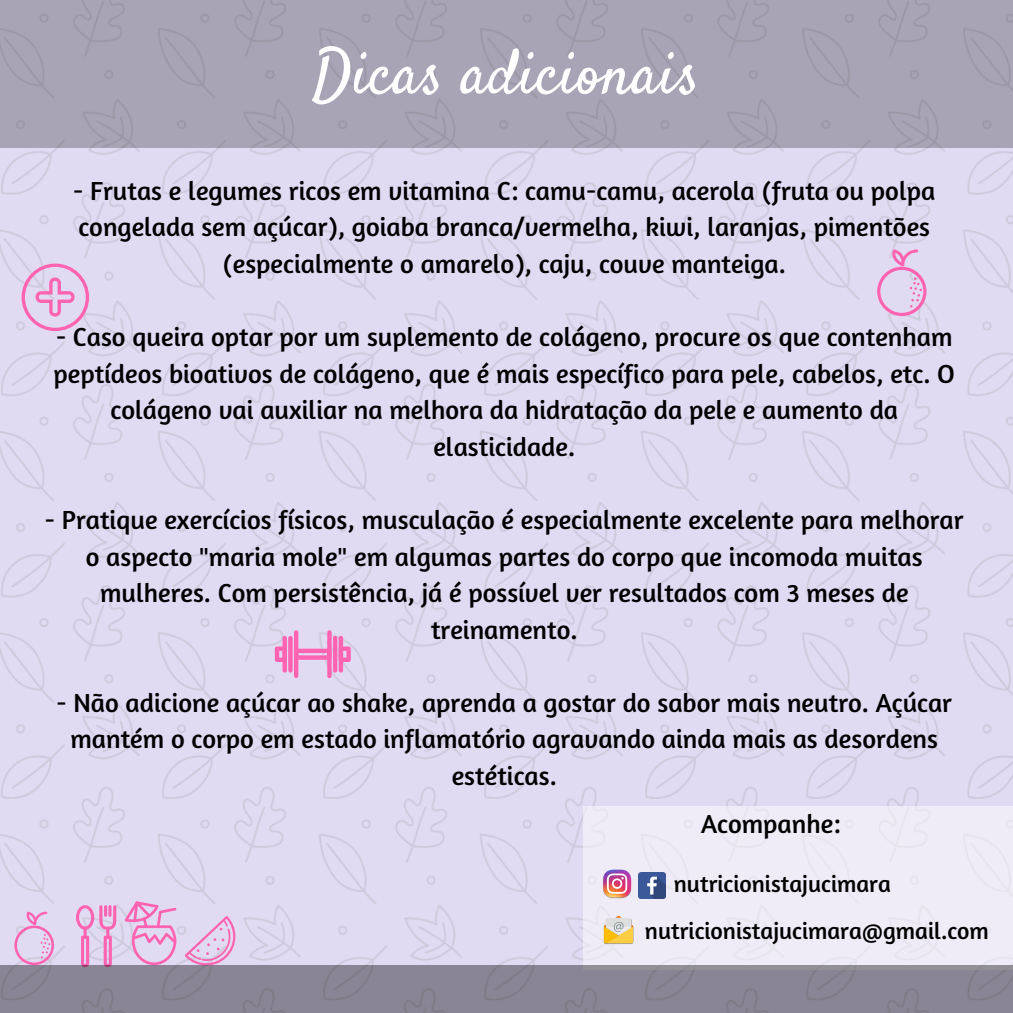
<style>
.page{position:relative;width:1013px;height:1013px;background:#fff}
.page>*{position:absolute;margin:0;border:0;box-sizing:border-box;transform-origin:0 0}
.t1{font:63.62px "Satisfy";color:#fff}
.t2{font:26.5px/36.5px "Amaranth";color:#000;text-align:center}
.t3{font:23.88px/46.9px "Amaranth";color:#000}
</style>
<div class="page">
<div style="left:0;top:0;width:1012px;height:1012px;background:#e0daf3"></div>
<div style="left:0;top:0;width:1012px;height:147px;background:#a8a4b6"></div>
<div style="left:583px;top:806px;width:429px;height:163px;background:#efecf8"></div>
<img style="left:603px;top:869px;width:28px;height:29px">
<img style="left:638px;top:872px;width:27px;height:26px">
<img style="left:602px;top:913px;width:32px;height:32px">
<svg style="left:22px;top:263px;width:67px;height:68px"></svg>
<svg style="left:877px;top:249px;width:49px;height:67px"></svg>
<hr style="left:339px;top:636px;width:4px;height:36px;background:#ff63b1;border-radius:2px">
<hr style="left:333px;top:636px;width:4px;height:36px;background:#ff63b1;border-radius:2px">
<div style="left:327px;top:630px;width:5px;height:48px;background:#ff63b1;border-radius:2px"></div>
<svg style="left:298px;top:648px;width:34px;height:11px"></svg>
<svg style="left:343px;top:646px;width:8px;height:16px"></svg>
<div style="left:282px;top:636px;width:5px;height:36px;background:#ff63b1;border-radius:2px"></div>
<div style="left:288px;top:636px;width:5px;height:36px;background:#ff63b1;border-radius:2px"></div>
<hr style="left:294px;top:630px;width:4px;height:48px;background:#ff63b1;border-radius:2px">
<svg style="left:275px;top:646px;width:8px;height:16px"></svg>
<svg style="left:14px;top:911px;width:40px;height:54px"></svg>
<svg style="left:185px;top:916px;width:50px;height:49px"></svg>
<svg style="left:125px;top:901px;width:51px;height:64px"></svg>
<svg style="left:76px;top:905px;width:40px;height:60px"></svg>
<div style="left:0;top:965px;width:1012px;height:47px;background:#898594"></div>
<h1 class="t1" style="left:312px;top:33px;width:389px">Dicas adicionais</h1>
<p class="t2" style="left:73px;top:172px;width:863px">- Frutas e legumes ricos em vitamina C: camu-camu, acerola (fruta ou polpa congelada sem açúcar), goiaba branca/vermelha, kiwi, laranjas, pimentões (especialmente o amarelo), caju, couve manteiga.</p>
<p class="t2" style="left:54px;top:318px;width:902px">- Caso queira optar por um suplemento de colágeno, procure os que contenham peptídeos bioativos de colágeno, que é mais específico para pele, cabelos, etc. O colágeno vai auxiliar na melhora da hidratação da pele e aumento da elasticidade.</p>
<p class="t2" style="left:45px;top:501px;width:920px">- Pratique exercícios físicos, musculação é especialmente excelente para melhorar o aspecto "maria mole" em algumas partes do corpo que incomoda muitas mulheres. Com persistência, já é possível ver resultados com 3 meses de treinamento.</p>
<p class="t2" style="left:56px;top:684px;width:897px">- Não adicione açúcar ao shake, aprenda a gostar do sabor mais neutro. Açúcar mantém o corpo em estado inflamatório agravando ainda mais as desordens estéticas.</p>
<p class="t2" style="left:701px;top:804px;width:141px">Acompanhe:</p>
<p class="t3" style="left:645px;top:859px;width:345px;text-indent:29px">nutricionistajucimara nutricionistajucimara@gmail.com</p>
</div>
